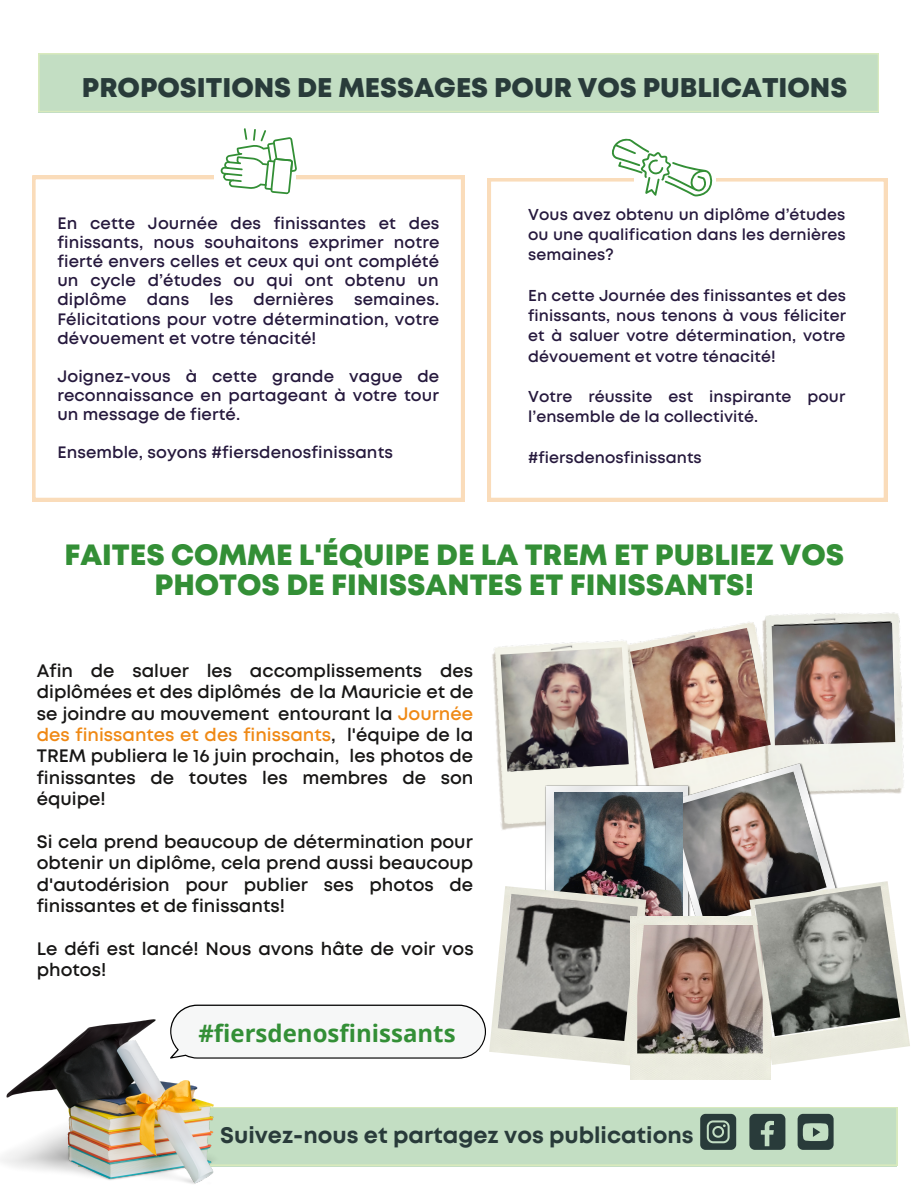
<style>
.page{position:relative;width:918px;height:1188px;background:#fff}
.page>*{position:absolute;margin:0;border:0;box-sizing:border-box;transform-origin:0 0}
.t1{font:800 29.25px "Mont";color:#338f36}
.t2{font:800 27px "Mont";color:#26193d}
.t3{font:700 24px "Open Sans";color:#338f36}
.t4{font:700 22.5px "Mont";color:#26193d}
.t5{font:600 18px/21.3px "Mont";color:#171615;text-align:justify}
.t6{font:600 16.5px/19.2px "Mont";letter-spacing:.005em;color:#26193d;text-align:justify}
.t7{font:600 15.75px/20.2px "Mont";letter-spacing:.005em;color:#26193d;text-align:justify}
.s1{color:#ef8915}
</style>
<div class="page">
<svg style="left:32px;top:176px;width:432px;height:325px"></svg>
<div style="left:214px;top:149px;width:82px;height:65px;background:#fff"></div>
<svg style="left:488px;top:178px;width:399px;height:323px"></svg>
<div style="left:634px;top:171px;width:82px;height:65px;background:#fff"></div>
<div style="left:214px;top:387px;width:82px;height:65px;background:#fff"></div>
<div style="left:577px;top:407px;width:206px;height:66px;background:#fff"></div>
<svg style="left:220px;top:128px;width:90px;height:76px"></svg>
<svg style="left:605px;top:138px;width:113px;height:69px"></svg>
<div style="left:39px;top:53px;width:840px;height:59px;background:#c3dec3"></div>
<svg style="left:220px;top:1107px;width:677px;height:59px;background:#b8d2b8"></svg>
<img style="left:492px;top:612px;width:412px;height:218px">
<img style="left:500px;top:647px;width:129px;height:124px">
<img style="left:630px;top:628px;width:141px;height:134px">
<img style="left:772px;top:623px;width:123px;height:122px">
<img style="left:544px;top:762px;width:301px;height:124px">
<img style="left:671px;top:772px;width:156px;height:144px">
<img style="left:749px;top:881px;width:161px;height:184px">
<img style="left:555px;top:793px;width:127px;height:123px">
<img style="left:489px;top:886px;width:157px;height:179px">
<img style="left:498px;top:894px;width:140px;height:147px">
<img style="left:630px;top:916px;width:140px;height:163px">
<svg style="left:172px;top:1005px;width:314px;height:54px"></svg>
<img style="left:755px;top:886px;width:145px;height:150px">
<img style="left:1px;top:1020px;width:219px;height:164px">
<p class="t2" style="left:82px;top:78px;width:767px">PROPOSITIONS DE MESSAGES POUR VOS PUBLICATIONS</p>
<p class="t6" style="left:57px;top:215px;width:383px">En cette Journée des finissantes et des finissants, nous souhaitons exprimer notre fierté envers celles et ceux qui ont complété un cycle d’études ou qui ont obtenu un diplôme dans les dernières semaines.<br>Félicitations pour votre détermination, votre dévouement et votre ténacité!</p>
<p class="t6" style="left:57px;top:368px;width:383px">Joignez-vous à cette grande vague de reconnaissance en partageant à votre tour un message de fierté.</p>
<p class="t6" style="left:57px;top:444px;width:337px">Ensemble, soyons #fiersdenosfinissants</p>
<p class="t7" style="left:528px;top:205px;width:319px">Vous avez obtenu un diplôme d’études ou une qualification dans les dernières semaines?</p>
<p class="t7" style="left:528px;top:286px;width:319px">En cette Journée des finissantes et des finissants, nous tenons à vous féliciter et à saluer votre détermination, votre dévouement et votre ténacité!</p>
<p class="t7" style="left:528px;top:388px;width:319px">Votre réussite est inspirante pour l’ensemble de la collectivité.</p>
<p class="t7" style="left:528px;top:448px;width:175px">#fiersdenosfinissants</p>
<p class="t1" style="left:64px;top:544px;width:781px">FAITES COMME L'ÉQUIPE DE LA TREM ET PUBLIEZ VOS</p>
<p class="t1" style="left:155px;top:574px;width:601px">PHOTOS DE FINISSANTES ET FINISSANTS!</p>
<p class="t5" style="left:37px;top:661px;width:438px">Afin de saluer les accomplissements des diplômées et des diplômés de la Mauricie et de se joindre au mouvement entourant la <span class="s1">Journée des finissantes et des finissants</span>, l'équipe de la TREM publiera le 16 juin prochain, les photos de finissantes de toutes les membres de son équipe!</p>
<p class="t5" style="left:37px;top:832px;width:438px">Si cela prend beaucoup de détermination pour obtenir un diplôme, cela prend aussi beaucoup d'autodérision pour publier ses photos de finissantes et de finissants!</p>
<p class="t5" style="left:37px;top:939px;width:438px">Le défi est lancé! Nous avons hâte de voir vos photos!</p>
<p class="t3" style="left:198px;top:1017px;width:259px">#fiersdenosfinissants</p>
<p class="t4" style="left:220px;top:1126px;width:475px">Suivez-nous et partagez vos publications</p>
</div>
